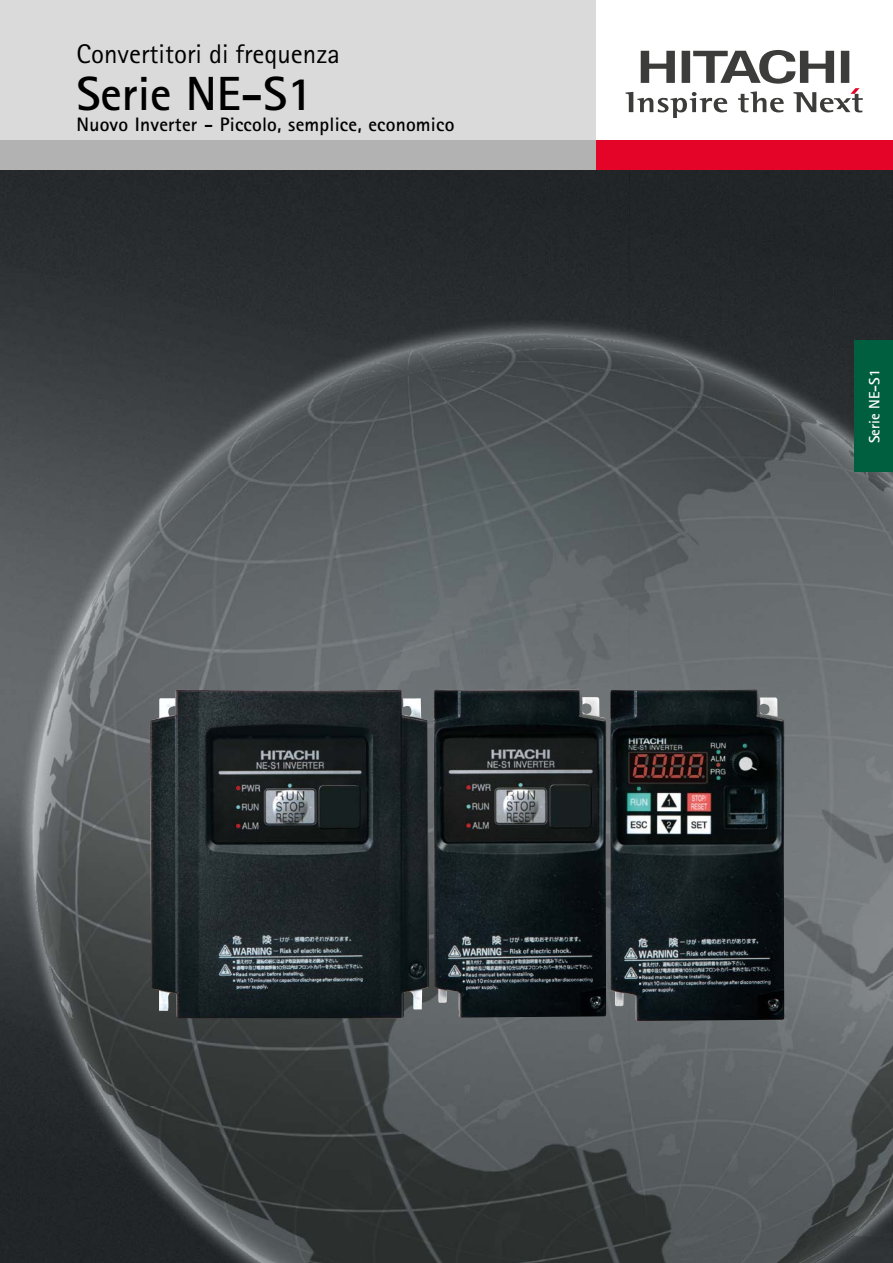
<style>
.page{position:relative;width:893px;height:1263px;background:#fff}
.page>*{position:absolute;margin:0;border:0;box-sizing:border-box;transform-origin:0 0}
.t1{font:700 48px "Rotis Sans Serif";color:#000}
.t2{font:27px "Rotis Sans Serif";color:#000}
.t3{font:700 19.5px "Rotis Sans Serif";letter-spacing:.01em;color:#000}
.t4{font:700 15px "Rotis Sans Serif";color:#fff}
</style>
<div class="page">
<div style="left:0;top:0;width:595px;height:140px;background:#dadada"></div>
<div style="left:595px;top:140px;width:298px;height:30px;background:#e40428"></div>
<div style="left:0;top:140px;width:595px;height:30px;background:#b3b2b2"></div>
<img style="left:0;top:170px;width:893px;height:1093px">
<div style="left:855px;top:340px;width:38px;height:132px;background:#005f3f"></div>
<img style="left:610px;top:689px;width:175px;height:332px">
<img style="left:150px;top:690px;width:279px;height:328px">
<img style="left:434px;top:689px;width:173px;height:328px">
<svg style="left:625px;top:50px;width:238px;height:68px"></svg>
<h2 class="t2" style="left:77px;top:38px;width:265px">Convertitori di frequenza</h2>
<h1 class="t1" style="left:77px;top:63px;width:238px">Serie NE-S1</h1>
<p class="t3" style="left:77px;top:112px;width:379px">Nuovo Inverter - Piccolo, semplice, economico</p>
<p class="t4" style="left:865px;top:443px;width:75px;rotate:-90deg">Serie NE-S1</p>
</div>
